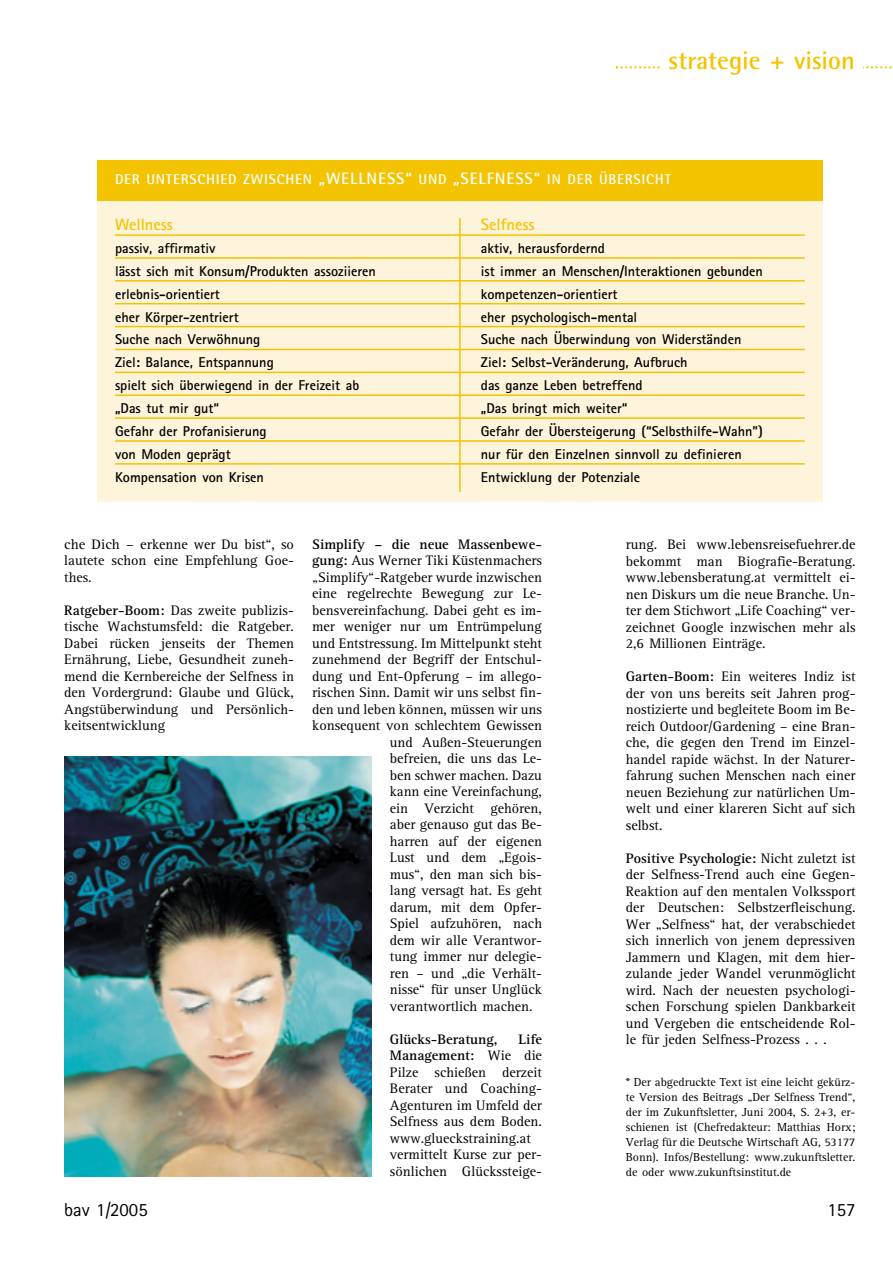
<style>
.page{position:relative;width:893px;height:1263px;background:#fff}
.page>*{position:absolute;margin:0;border:0;box-sizing:border-box;transform-origin:0 0}
.t1{font:700 25.5px "Rotis Semi Sans";color:#f4c300}
.t2{font:18.75px "Rotis Sans Serif";color:#000}
.t3{font:700 16.5px "Rotis Sans Serif";color:#f4c300}
.t4{font:14.25px/16.5px "Rotis Serif";color:#000;text-align:justify}
.t5{font:700 14.25px "Rotis Sans Serif";color:#000}
.t6{font:14.25px/16.5px "Rotis Serif";color:#000;text-align:justify;scale:1.04 1}
.t7{font:700 14.25px "Rotis Semi Sans";letter-spacing:.055em;color:#fff}
.t8{font:700 14.25px "Rotis Serif";color:#000}
.t9{font:12px/15px "Rotis Serif";color:#000;text-align:justify}
.s1{font-size:16.5px}
.s2{font-weight:700}
</style>
<div class="page">
<div style="left:97px;top:194px;width:725px;height:308px;background:#fef3db"></div>
<div style="left:97px;top:160px;width:725px;height:41px;background:#f4c300"></div>
<svg style="left:615px;top:66px;width:277px;height:3px"></svg>
<div style="left:660px;top:51px;width:202px;height:31px;background:#fff"></div>
<hr style="left:115px;top:234px;width:689px;height:2px;background:#f4c300">
<hr style="left:115px;top:257px;width:689px;height:2px;background:#f4c300">
<hr style="left:115px;top:280px;width:689px;height:2px;background:#f4c300">
<hr style="left:115px;top:303px;width:689px;height:1px;background:#f4c300">
<hr style="left:115px;top:326px;width:689px;height:1px;background:#f4c300">
<hr style="left:115px;top:349px;width:689px;height:1px;background:#f4c300">
<hr style="left:115px;top:372px;width:689px;height:1px;background:#f4c300">
<hr style="left:115px;top:394px;width:689px;height:2px;background:#f4c300">
<hr style="left:115px;top:417px;width:689px;height:2px;background:#f4c300">
<hr style="left:115px;top:440px;width:689px;height:2px;background:#f4c300">
<hr style="left:115px;top:463px;width:689px;height:2px;background:#f4c300">
<hr style="left:459px;top:218px;width:1px;height:274px;background:#f4c300">
<img style="left:64px;top:757px;width:308px;height:419px">
<h1 class="t1" style="left:668px;top:51px;width:188px">strategie + vision</h1>
<p class="t7" style="left:115px;top:175px;width:557px">DER UNTERSCHIED ZWISCHEN <span class="s1">„WELLNESS“</span> UND <span class="s1">„SELFNESS“</span> IN DER ÜBERSICHT</p>
<p class="t3" style="left:115px;top:219px;width:59px">Wellness</p>
<p class="t3" style="left:481px;top:219px;width:55px">Selfness</p>
<p class="t5" style="left:115px;top:243px;width:102px">passiv, affirmativ</p>
<p class="t5" style="left:481px;top:243px;width:126px">aktiv, herausfordernd</p>
<p class="t5" style="left:115px;top:266px;width:262px">lässt sich mit Konsum/Produkten assoziieren</p>
<p class="t5" style="left:481px;top:266px;width:283px">ist immer an Menschen/Interaktionen gebunden</p>
<p class="t5" style="left:115px;top:289px;width:106px">erlebnis-orientiert</p>
<p class="t5" style="left:481px;top:289px;width:138px">kompetenzen-orientiert</p>
<p class="t5" style="left:115px;top:312px;width:125px">eher Körper-zentriert</p>
<p class="t5" style="left:481px;top:312px;width:158px">eher psychologisch-mental</p>
<p class="t5" style="left:115px;top:335px;width:147px">Suche nach Verwöhnung</p>
<p class="t5" style="left:481px;top:335px;width:262px">Suche nach Überwindung von Widerständen</p>
<p class="t5" style="left:115px;top:358px;width:160px">Ziel: Balance, Entspannung</p>
<p class="t5" style="left:481px;top:358px;width:208px">Ziel: Selbst-Veränderung, Aufbruch</p>
<p class="t5" style="left:115px;top:380px;width:246px">spielt sich überwiegend in der Freizeit ab</p>
<p class="t5" style="left:481px;top:380px;width:163px">das ganze Leben betreffend</p>
<p class="t5" style="left:115px;top:403px;width:106px">„Das tut mir gut“</p>
<p class="t5" style="left:481px;top:403px;width:148px">„Das bringt mich weiter“</p>
<p class="t5" style="left:115px;top:426px;width:153px">Gefahr der Profanisierung</p>
<p class="t5" style="left:481px;top:426px;width:283px">Gefahr der Übersteigerung (“Selbsthilfe-Wahn”)</p>
<p class="t5" style="left:115px;top:449px;width:117px">von Moden geprägt</p>
<p class="t5" style="left:481px;top:449px;width:262px">nur für den Einzelnen sinnvoll zu definieren</p>
<p class="t5" style="left:115px;top:472px;width:150px">Kompensation von Krisen</p>
<p class="t5" style="left:481px;top:472px;width:161px">Entwicklung der Potenziale</p>
<p class="t6" style="left:64px;top:537px;width:222px">che Dich – erkenne wer Du bist“, so lautete schon eine Empfehlung Goe&shy;thes.</p>
<p class="t4" style="left:64px;top:603px;width:231px"><span class="s2">Ratgeber-Boom:</span> Das zweite publizis&shy;tische Wachstumsfeld: die Ratgeber.<br>Dabei rücken jenseits der Themen Ernährung, Liebe, Gesundheit zuneh&shy;mend die Kernbereiche der Selfness in den Vordergrund: Glaube und Glück, Angstüberwindung und Persönlich&shy;keitsentwicklung</p>
<p class="t8" style="left:312px;top:539px;width:231px">Simplify – die neue Massenbewe-</p>
<p class="t4" style="left:312px;top:554px;width:231px"><span class="s2">gung:</span> Aus Werner Tiki Küstenmachers</p>
<p class="t4" style="left:312px;top:570px;width:231px">„Simplify“-Ratgeber wurde inzwischen</p>
<p class="t4" style="left:312px;top:587px;width:231px">eine regelrechte Bewegung zur Le-</p>
<p class="t4" style="left:312px;top:603px;width:231px">bensvereinfachung. Dabei geht es im-</p>
<p class="t4" style="left:312px;top:620px;width:231px">mer weniger nur um Entrümpelung</p>
<p class="t4" style="left:312px;top:636px;width:231px">und Entstressung. Im Mittelpunkt steht</p>
<p class="t4" style="left:312px;top:653px;width:231px">zunehmend der Begriff der Entschul-</p>
<p class="t4" style="left:312px;top:669px;width:231px">dung und Ent-Opferung – im allego-</p>
<p class="t4" style="left:312px;top:686px;width:231px">rischen Sinn. Damit wir uns selbst fin-</p>
<p class="t4" style="left:312px;top:702px;width:231px">den und leben können, müssen wir uns</p>
<p class="t4" style="left:312px;top:719px;width:231px">konsequent von schlechtem Gewissen</p>
<p class="t4" style="left:390px;top:735px;width:153px">und Außen-Steuerungen</p>
<p class="t4" style="left:390px;top:752px;width:154px">befreien, die uns das Le-</p>
<p class="t4" style="left:390px;top:768px;width:154px">ben schwer machen. Dazu</p>
<p class="t4" style="left:390px;top:785px;width:154px">kann eine Vereinfachung,</p>
<p class="t4" style="left:390px;top:801px;width:153px">ein Verzicht gehören,</p>
<p class="t4" style="left:390px;top:818px;width:153px">aber genauso gut das Be-</p>
<p class="t4" style="left:390px;top:834px;width:154px">harren auf der eigenen</p>
<p class="t4" style="left:390px;top:851px;width:154px">Lust und dem „Egois-</p>
<p class="t4" style="left:390px;top:867px;width:154px">mus“, den man sich bis-</p>
<p class="t4" style="left:390px;top:884px;width:154px">lang versagt hat. Es geht</p>
<p class="t4" style="left:390px;top:900px;width:154px">darum, mit dem Opfer-</p>
<p class="t4" style="left:390px;top:917px;width:154px">Spiel aufzuhören, nach</p>
<p class="t4" style="left:390px;top:933px;width:154px">dem wir alle Verantwor-</p>
<p class="t4" style="left:390px;top:950px;width:153px">tung immer nur delegie-</p>
<p class="t4" style="left:390px;top:966px;width:154px">ren – und „die Verhält-</p>
<p class="t4" style="left:390px;top:983px;width:154px">nisse“ für unser Unglück</p>
<p class="t4" style="left:390px;top:999px;width:144px">verantwortlich machen.</p>
<p class="t8" style="left:390px;top:1034px;width:109px">Glücks-Beratung,</p>
<p class="t4" style="left:390px;top:1032px;width:154px;text-align:left;text-indent:129px"><span class="s2">Life<br>Management:</span> Wie die<br>Pilze schießen derzeit<br>Berater und Coaching-<br>Agenturen im Umfeld der<br>Selfness aus dem Boden. www.glueckstraining.at vermittelt Kurse zur per&shy;sönlichen Glückssteige-</p>
<p class="t4" style="left:625px;top:538px;width:231px">rung. Bei www.lebensreisefuehrer.de bekommt man Biografie-Beratung. www.lebensberatung.at vermittelt ei&shy;nen Diskurs um die neue Branche. Un&shy;ter dem Stichwort „Life Coaching“ ver&shy;zeichnet Google inzwischen mehr als 2,6 Millionen Einträge.</p>
<p class="t4" style="left:625px;top:670px;width:231px"><span class="s2">Garten-Boom:</span> Ein weiteres Indiz ist der von uns bereits seit Jahren prog&shy;nostizierte und begleitete Boom im Be&shy;reich Outdoor/Gardening – eine Bran&shy;che, die gegen den Trend im Einzel&shy;handel rapide wächst. In der Naturer&shy;fahrung suchen Menschen nach einer neuen Beziehung zur natürlichen Um&shy;welt und einer klareren Sicht auf sich selbst.</p>
<p class="t4" style="left:625px;top:851px;width:231px"><span class="s2">Positive Psychologie:</span> Nicht zuletzt ist der Selfness-Trend auch eine Gegen-Reaktion auf den mentalen Volkssport der Deutschen: Selbstzerfleischung.<br>Wer „Selfness“ hat, der verabschiedet sich innerlich von jenem depressiven Jammern und Klagen, mit dem hier&shy;zulande jeder Wandel verunmöglicht wird. Nach der neuesten psychologi&shy;schen Forschung spielen Dankbarkeit und Vergeben die entscheidende Rol&shy;le für jeden Selfness-Prozess . . .</p>
<p class="t9" style="left:625px;top:1076px;width:231px">* Der abgedruckte Text ist eine leicht gekürz&shy;te Version des Beitrags „Der Selfness Trend“, der im Zukunftsletter, Juni 2004, S. 2+3, er&shy;schienen ist (Chefredakteur: Matthias Horx; Verlag für die Deutsche Wirtschaft AG, 53177<br>Bonn). Infos/Bestellung: www.zukunftsletter. de oder www.zukunftsinstitut.de</p>
<h2 class="t2" style="left:64px;top:1203px;width:85px">bav 1/2005</h2>
<h2 class="t2" style="left:827px;top:1203px;width:30px">157</h2>
</div>
